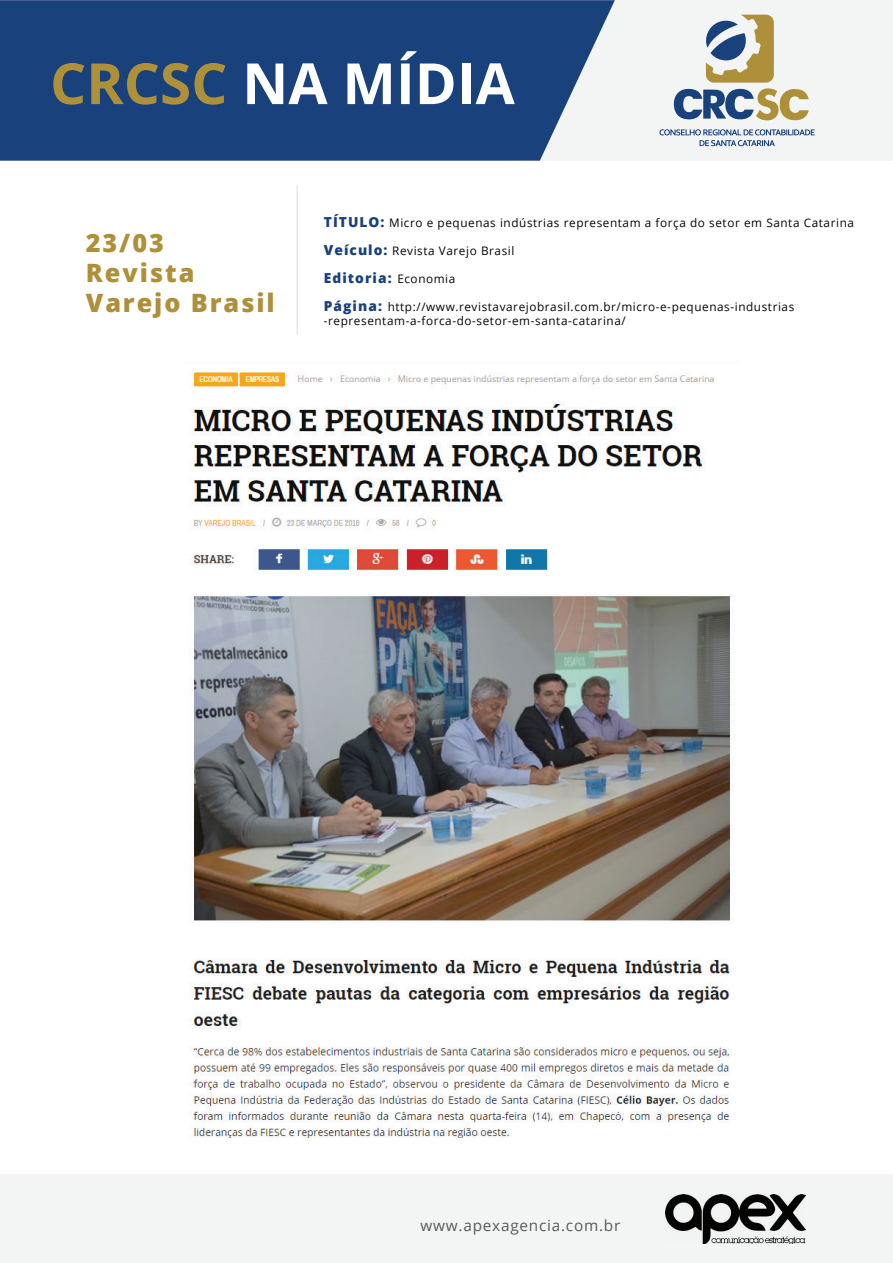
<style>
.page{position:relative;width:893px;height:1263px;background:#fff}
.page>*{position:absolute;margin:0;border:0;box-sizing:border-box;transform-origin:0 0}
.t1{font:700 56.85px "Open Sans";color:#fff}
.t2{font:800 25.35px/30.3px "Open Sans";letter-spacing:.075em;color:#af903a}
.t3{font:15.3px "Open Sans";letter-spacing:.05em;color:#58595b}
.t4{font:800 13.8px "Open Sans";letter-spacing:.075em;color:#19417b}
.t5{font:11.7px/14.1px "Open Sans";letter-spacing:.05em;color:#040503}
.s1{color:#af903a}
.s2{font-weight:800;font-size:13.8px;color:#19417b}
.s3{font-weight:400;font-size:11.7px;color:#040503}
</style>
<div class="page">
<hr style="left:296px;top:185px;width:2px;height:150px;background:#e7e8e9">
<div style="left:0;top:0;width:893px;height:161px;background:#f3f5f5"></div>
<svg style="left:0;top:0;width:615px;height:161px;background:#264c82"></svg>
<svg style="left:673px;top:15px;width:136px;height:106px"></svg>
<svg style="left:659px;top:129px;width:156px;height:17px"></svg>
<div style="left:0;top:1175px;width:893px;height:88px;background:#f3f5f5"></div>
<img style="left:665px;top:1194px;width:141px;height:50px">
<img style="left:189px;top:372px;width:542px;height:765px">
<h1 class="t1" style="left:50px;top:43px;width:466px"><span class="s1">CRCSC</span> NA MÍDIA</h1>
<h2 class="t2" style="left:86px;top:226px;width:190px">23/03<br>Revista<br>Varejo Brasil</h2>
<p class="t5" style="left:324px;top:215px;width:532px"><span class="s2">TÍTULO:</span> Micro e pequenas indústrias representam a força do setor em Santa Catarina</p>
<p class="t5" style="left:324px;top:244px;width:192px"><span class="s2">Veículo:</span> Revista Varejo Brasil</p>
<p class="t4" style="left:324px;top:267px;width:133px">Editoria: <span class="s3">Economia</span></p>
<p class="t5" style="left:324px;top:300px;width:472px"><span class="s2">Página:</span> http://www.revistavarejobrasil.com.br/micro-e-pequenas-industrias -representam-a-forca-do-setor-em-santa-catarina/</p>
<h3 class="t3" style="left:420px;top:1215px;width:201px">www.apexagencia.com.br</h3>
</div>
